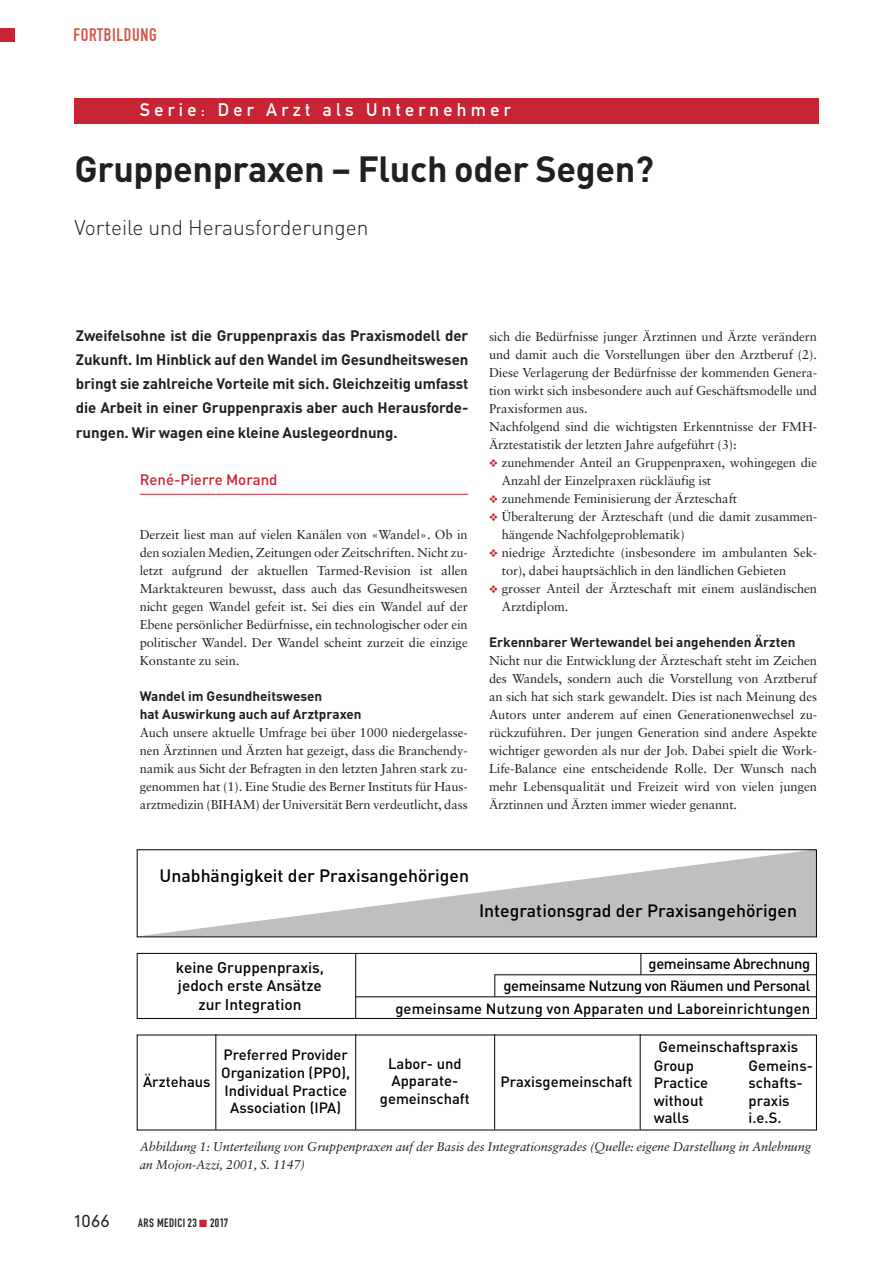
<style>
.page{position:relative;width:893px;height:1263px;background:#fff}
.page>*{position:absolute;margin:0;border:0;box-sizing:border-box;transform-origin:0 0}
.t1{font:700 36px "DIN";letter-spacing:-.01em;color:#231f20}
.t2{font:300 21px "DIN";color:#231f20}
.t3{font:18px "DIN Mittelschrift";letter-spacing:.24em;color:#fff}
.t4{font:18px "DIN Engschrift";letter-spacing:.035em;color:#d1574e}
.t5{font:500 17.7px "DIN";color:#000}
.t6{font:300 16.5px "DIN Neuzeit Grotesk";color:#231f20}
.t7{font:500 15.45px/18.5px "DIN";color:#000;text-align:center}
.t8{font:700 15px/24px "DIN";letter-spacing:-.005em;color:#231f20;text-align:justify}
.t9{font:500 15px "DIN";color:#c82434}
.t10{font:500 14.7px/17.7px "DIN";color:#000;text-align:center}
.t11{font:500 14.7px/22px "DIN";letter-spacing:-.025em;color:#000;text-align:right}
.t12{font:700 13.5px/18px "DIN";color:#231f20}
.t13{font:12.9px/18px "Sabon";letter-spacing:-.005em;color:#231f20}
.t14{font:italic 12.75px/18px "Sabon";letter-spacing:-.01em;color:#231f20}
.t15{font:12px "DIN Engschrift";letter-spacing:.035em;color:#231f20}
.s1{color:#c82434}
</style>
<div class="page">
<div style="left:0;top:28px;width:15px;height:14px;background:#c82434"></div>
<hr style="left:140px;top:494px;width:328px;height:1px;background:#c82434">
<div style="left:74px;top:98px;width:745px;height:25px;background:#c82434"></div>
<svg style="left:150px;top:851px;width:665px;height:84px;fill:#bfbfbf"></svg>
<div style="left:137px;top:953px;width:680px;height:66px;border:1px solid #000"></div>
<hr style="left:495px;top:974px;width:322px;height:1px;background:#000">
<hr style="left:356px;top:996px;width:461px;height:1px;background:#000">
<hr style="left:355px;top:953px;width:1px;height:66px;background:#000">
<svg style="left:494px;top:974px;width:1px;height:23px"></svg>
<svg style="left:641px;top:953px;width:1px;height:22px"></svg>
<hr style="left:216px;top:1034px;width:1px;height:96px;background:#000">
<hr style="left:355px;top:1034px;width:1px;height:96px;background:#000">
<hr style="left:494px;top:1034px;width:1px;height:96px;background:#000">
<hr style="left:640px;top:1034px;width:1px;height:96px;background:#000">
<h3 class="t4" style="left:73px;top:28px;width:85px">FORTBILDUNG</h3>
<h3 class="t3" style="left:140px;top:103px;width:372px">Serie: Der Arzt als Unternehmer</h3>
<h1 class="t1" style="left:74px;top:149px;width:581px">Gruppenpraxen – Fluch oder Segen?</h1>
<h2 class="t2" style="left:74px;top:215px;width:296px">Vorteile und Herausforderungen</h2>
<p class="t8" style="left:76px;top:324px;width:394px">Zweifelsohne ist die Gruppenpraxis das Praxismodell der Zukunft. Im Hinblick auf den Wandel im Gesundheitswesen bringt sie zahlreiche Vorteile mit sich. Gleichzeitig umfasst die Arbeit in einer Gruppenpraxis aber auch Herausforde&shy;rungen. Wir wagen eine kleine Auslegeordnung.</p>
<p class="t9" style="left:140px;top:471px;width:139px">René-Pierre Morand</p>
<p class="t13" style="left:140px;top:527px;width:330px;text-align:justify">Derzeit liest man auf vielen Kanälen von «Wandel». Ob in den sozialen Medien, Zeitungen oder Zeitschriften. Nicht zu&shy;letzt aufgrund der aktuellen Tarmed-Revision ist allen Marktakteuren bewusst, dass auch das Gesundheitswesen nicht gegen Wandel gefeit ist. Sei dies ein Wandel auf der Ebene persönlicher Bedürfnisse, ein technologischer oder ein politischer Wandel. Der Wandel scheint zurzeit die einzige Konstante zu sein.</p>
<p class="t12" style="left:140px;top:688px;width:223px">Wandel im Gesundheitswesen<br>hat Auswirkung auch auf Arztpraxen</p>
<p class="t13" style="left:140px;top:725px;width:330px;text-align:justify">Auch unsere aktuelle Umfrage bei über 1000 niedergelasse&shy;nen Ärztinnen und Ärzten hat gezeigt, dass die Branchendy&shy;namik aus Sicht der Befragten in den letzten Jahren stark zu&shy;genommen hat (1). Eine Studie des Berner Instituts für Haus&shy;arztmedizin (BIHAM) der Universität Bern verdeutlicht, dass</p>
<p class="t13" style="left:489px;top:329px;width:330px">sich die Bedürfnisse junger Ärztinnen und Ärzte verändern und damit auch die Vorstellungen über den Arztberuf (2).<br>Diese Verlagerung der Bedürfnisse der kommenden Genera&shy;tion wirkt sich insbesondere auch auf Geschäftsmodelle und Praxisformen aus.<br>Nachfolgend sind die wichtigsten Erkenntnisse der FMH-Ärztestatistik der letzten Jahre aufgeführt (3):</p>
<p class="t13" style="left:502px;top:455px;width:317px;text-indent:-13px"><span class="s1">❖</span> zunehmender Anteil an Gruppenpraxen, wohingegen die<br>Anzahl der Einzelpraxen rückläufig ist</p>
<p class="t13" style="left:489px;top:491px;width:250px"><span class="s1">❖</span> zunehmende Feminisierung der Ärzteschaft</p>
<p class="t13" style="left:502px;top:509px;width:317px;text-indent:-13px"><span class="s1">❖</span> Überalterung der Ärzteschaft (und die damit zusammen&shy;hängende Nachfolgeproblematik)</p>
<p class="t13" style="left:502px;top:545px;width:317px;text-indent:-13px"><span class="s1">❖</span> niedrige Ärztedichte (insbesondere im ambulanten Sek&shy;tor), dabei hauptsächlich in den ländlichen Gebieten</p>
<p class="t13" style="left:502px;top:581px;width:317px;text-indent:-13px"><span class="s1">❖</span> grosser Anteil der Ärzteschaft mit einem ausländischen<br>Arztdiplom.</p>
<p class="t12" style="left:489px;top:634px;width:308px">Erkennbarer Wertewandel bei angehenden Ärzten</p>
<p class="t13" style="left:489px;top:653px;width:330px;text-align:justify">Nicht nur die Entwicklung der Ärzteschaft steht im Zeichen des Wandels, sondern auch die Vorstellung von Arztberuf an sich hat sich stark gewandelt. Dies ist nach Meinung des Autors unter anderem auf einen Generationenwechsel zu&shy;rückzuführen. Der jungen Generation sind andere Aspekte wichtiger geworden als nur der Job. Dabei spielt die Work-Life-Balance eine entscheidende Rolle. Der Wunsch nach mehr Lebensqualität und Freizeit wird von vielen jungen Ärztinnen und Ärzten immer wieder genannt.</p>
<h3 class="t5" style="left:160px;top:865px;width:311px">Unabhängigkeit der Praxisangehörigen</h3>
<h3 class="t5" style="left:479px;top:900px;width:320px">Integrationsgrad der Praxisangehörigen</h3>
<p class="t7" style="left:176px;top:958px;width:150px">keine Gruppenpraxis, jedoch erste Ansätze zur Integration</p>
<p class="t11" style="left:395px;top:953px;width:416px">gemeinsame Abrechnung<br>gemeinsame Nutzung von Räumen und Personal<br>gemeinsame Nutzung von Apparaten und Laboreinrichtungen</p>
<p class="t10" style="left:654px;top:1038px;width:146px;text-align:left;text-indent:5px">Gemeinschaftspraxis<br>Group<br>Practice<br>without<br>walls</p>
<p class="t10" style="left:221px;top:1046px;width:130px">Preferred Provider<br>Organization (PPO),<br>Individual Practice<br>Association (IPA)</p>
<p class="t10" style="left:380px;top:1055px;width:91px">Labor- und<br>Apparate&shy;gemeinschaft</p>
<p class="t10" style="left:749px;top:1056px;width:66px;text-align:left">Gemeins&shy;schafts&shy;praxis i.e.S.</p>
<p class="t14" style="left:140px;top:1138px;width:673px">Abbildung 1: Unterteilung von Gruppenpraxen auf der Basis des Integrationsgrades (Quelle: eigene Darstellung in Anlehnung an Mojon-Azzi, 2001, S. 1147)</p>
<p class="t10" style="left:143px;top:1073px;width:69px">Ärztehaus</p>
<p class="t10" style="left:500px;top:1073px;width:134px">Praxisgemeinschaft</p>
<p class="t6" style="left:74px;top:1214px;width:36px">1066</p>
<p class="t15" style="left:138px;top:1218px;width:92px">ARS MEDICI23 <span class="s1">■</span> 2017</p>
</div>
